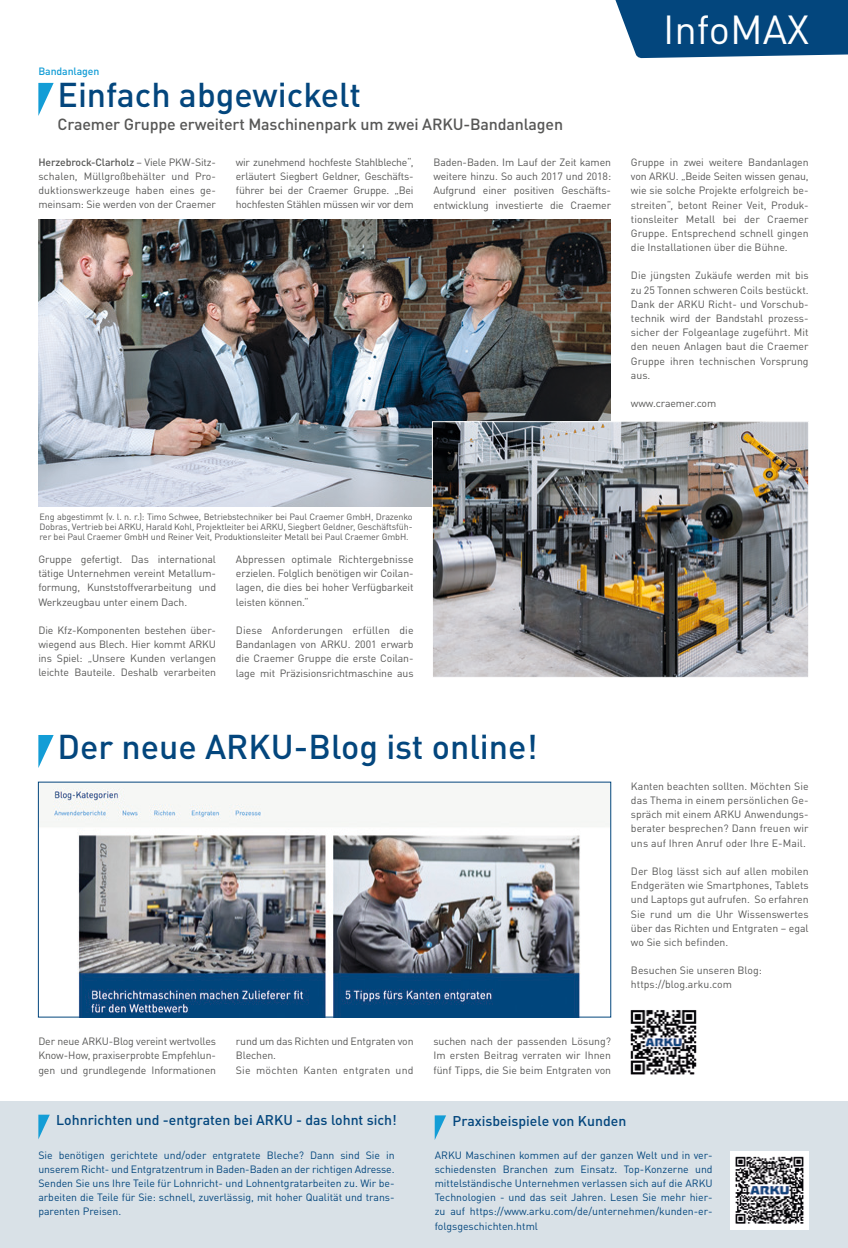
<style>
.page{position:relative;width:848px;height:1248px;background:#fff}
.page>*{position:absolute;margin:0;border:0;box-sizing:border-box;transform-origin:0 0}
.t1{font:40px "DINOT";color:#fff}
.t2{font:500 34px "DINOT";color:#03467d}
.t3{font:500 16px "DINOT";letter-spacing:-.01em;color:#575756}
.t4{font:500 14px "DINOT";color:#03467d}
.t5{font:10.5px/14.2px "DINOT";letter-spacing:-.01em;color:#575756;text-align:justify}
.t6{font:10.5px/14.2px "DINOT";color:#03467d;text-align:justify}
.t7{font:500 10.5px "DINOT";letter-spacing:-.01em;color:#139dd6}
.t8{font:9px/10px "DINOT";letter-spacing:-.01em;color:#575756;text-align:justify}
.s1{font-weight:500}
</style>
<div class="page">
<svg style="left:615px;top:0;width:233px;height:58px;background:#155386"></svg>
<div style="left:0;top:1101px;width:848px;height:146px;background:#d9e1e7"></div>
<svg style="left:38px;top:1114px;width:12px;height:25px"></svg>
<svg style="left:435px;top:1115px;width:11px;height:24px"></svg>
<img style="left:40px;top:788px;width:569px;height:227px">
<div style="left:38px;top:781px;width:573px;height:236px;border:1px solid #03467d"></div>
<svg style="left:38px;top:735px;width:16px;height:33px"></svg>
<svg style="left:38px;top:83px;width:16px;height:33px"></svg>
<div style="left:730px;top:1150px;width:78px;height:79px;background:#fff"></div>
<img style="left:735px;top:1156px;width:69px;height:68px">
<img style="left:38px;top:219px;width:572px;height:287px">
<img style="left:434px;top:423px;width:373px;height:252px">
<div style="left:432px;top:421px;width:377px;height:256px;border:1px solid #fff"></div>
<img style="left:630px;top:1010px;width:67px;height:65px">
<p class="t7" style="left:38px;top:64px;width:62px">Bandanlagen</p>
<h2 class="t2" style="left:57px;top:73px;width:305px">Einfach abgewickelt</h2>
<h3 class="t3" style="left:57px;top:114px;width:507px">Craemer Gruppe erweitert Maschinenpark um zwei ARKU-Bandanlagen</h3>
<h1 class="t1" style="left:663px;top:4px;width:147px">InfoMAX</h1>
<p class="t5" style="left:38px;top:155px;width:179px"><span class="s1">Herzebrock-Clarholz</span> – Viele PKW-Sitz&shy;schalen, Müllgroßbehälter und Pro&shy;duktionswerkzeuge haben eines ge&shy;meinsam: Sie werden von der Craemer</p>
<p class="t5" style="left:236px;top:155px;width:179px">wir zunehmend hochfeste Stahlbleche“, erläutert Siegbert Geldner, Geschäfts&shy;führer bei der Craemer Gruppe. „Bei hochfesten Stählen müssen wir vor dem</p>
<p class="t5" style="left:433px;top:155px;width:179px">Baden-Baden. Im Lauf der Zeit kamen weitere hinzu. So auch 2017 und 2018:<br>Aufgrund einer positiven Geschäfts&shy;entwicklung investierte die Craemer</p>
<p class="t5" style="left:631px;top:155px;width:179px">Gruppe in zwei weitere Bandanlagen von ARKU. „Beide Seiten wissen genau, wie sie solche Projekte erfolgreich be&shy;streiten“, betont Reiner Veit, Produk&shy;tionsleiter Metall bei der Craemer Gruppe. Entsprechend schnell gingen die Installationen über die Bühne.</p>
<p class="t5" style="left:631px;top:268px;width:179px">Die jüngsten Zukäufe werden mit bis zu 25 Tonnen schweren Coils bestückt.<br>Dank der ARKU Richt- und Vorschub&shy;technik wird der Bandstahl prozess&shy;sicher der Folgeanlage zugeführt. Mit den neuen Anlagen baut die Craemer Gruppe ihren technischen Vorsprung aus.</p>
<p class="t5" style="left:631px;top:396px;width:87px">www.craemer.com</p>
<p class="t8" style="left:40px;top:511px;width:374px">Eng abgestimmt (v. l. n. r.): Timo Schwee, Betriebstechniker bei Paul Craemer GmbH, Drazenko Dobras, Vertrieb bei ARKU, Harald Kohl, Projektleiter bei ARKU, Siegbert Geldner, Geschäftsfüh&shy;rer bei Paul Craemer GmbH und Reiner Veit, Produktionsleiter Metall bei Paul Craemer GmbH.</p>
<p class="t5" style="left:38px;top:552px;width:179px">Gruppe gefertigt. Das international tätige Unternehmen vereint Metallum&shy;formung, Kunststoffverarbeitung und Werkzeugbau unter einem Dach.</p>
<p class="t5" style="left:38px;top:622px;width:179px">Die Kfz-Komponenten bestehen über&shy;wiegend aus Blech. Hier kommt ARKU ins Spiel: „Unsere Kunden verlangen leichte Bauteile. Deshalb verarbeiten</p>
<p class="t5" style="left:236px;top:552px;width:179px">Abpressen optimale Richtergebnisse erzielen. Folglich benötigen wir Coilan&shy;lagen, die dies bei hoher Verfügbarkeit leisten können.“</p>
<p class="t5" style="left:236px;top:623px;width:179px">Diese Anforderungen erfüllen die Bandanlagen von ARKU. 2001 erwarb die Craemer Gruppe die erste Coilan&shy;lage mit Präzisionsrichtmaschine aus</p>
<h2 class="t2" style="left:57px;top:725px;width:482px">Der neue ARKU-Blog ist online!</h2>
<p class="t5" style="left:38px;top:1033px;width:179px">Der neue ARKU-Blog vereint wertvolles Know-How, praxiserprobte Empfehlun&shy;gen und grundlegende Informationen</p>
<p class="t5" style="left:236px;top:1033px;width:179px;text-align:left">rund um das Richten und Entgraten von<br>Blechen.<br>Sie möchten Kanten entgraten und</p>
<p class="t5" style="left:433px;top:1033px;width:179px">suchen nach der passenden Lösung?<br>Im ersten Beitrag verraten wir Ihnen fünf Tipps, die Sie beim Entgraten von</p>
<p class="t5" style="left:631px;top:778px;width:179px">Kanten beachten sollten. Möchten Sie das Thema in einem persönlichen Ge&shy;spräch mit einem ARKU Anwendungs&shy;berater besprechen? Dann freuen wir uns auf Ihren Anruf oder Ihre E-Mail.</p>
<p class="t5" style="left:631px;top:863px;width:179px">Der Blog lässt sich auf allen mobilen Endgeräten wie Smartphones, Tablets und Laptops gut aufrufen. So erfahren Sie rund um die Uhr Wissenswertes über das Richten und Entgraten – egal wo Sie sich befinden.</p>
<p class="t5" style="left:631px;top:963px;width:132px">Besuchen Sie unseren Blog: https://blog.arku.com</p>
<h3 class="t4" style="left:56px;top:1111px;width:342px">Lohnrichten und -entgraten bei ARKU - das lohnt sich!</h3>
<p class="t6" style="left:38px;top:1147px;width:358px">Sie benötigen gerichtete und/oder entgratete Bleche? Dann sind Sie in unserem Richt- und Entgratzentrum in Baden-Baden an der richtigen Adresse.<br>Senden Sie uns Ihre Teile für Lohnricht- und Lohnentgratarbeiten zu. Wir be&shy;arbeiten die Teile für Sie: schnell, zuverlässig, mit hoher Qualität und trans&shy;parenten Preisen.</p>
<h3 class="t4" style="left:452px;top:1111px;width:175px">Praxisbeispiele von Kunden</h3>
<p class="t6" style="left:435px;top:1147px;width:279px">ARKU Maschinen kommen auf der ganzen Welt und in ver&shy;schiedensten Branchen zum Einsatz. Top-Konzerne und mittelständische Unternehmen verlassen sich auf die ARKU Technologien - und das seit Jahren. Lesen Sie mehr hier&shy;zu auf https://www.arku.com/de/unternehmen/kunden-er&shy;folgsgeschichten.html</p>
</div>
